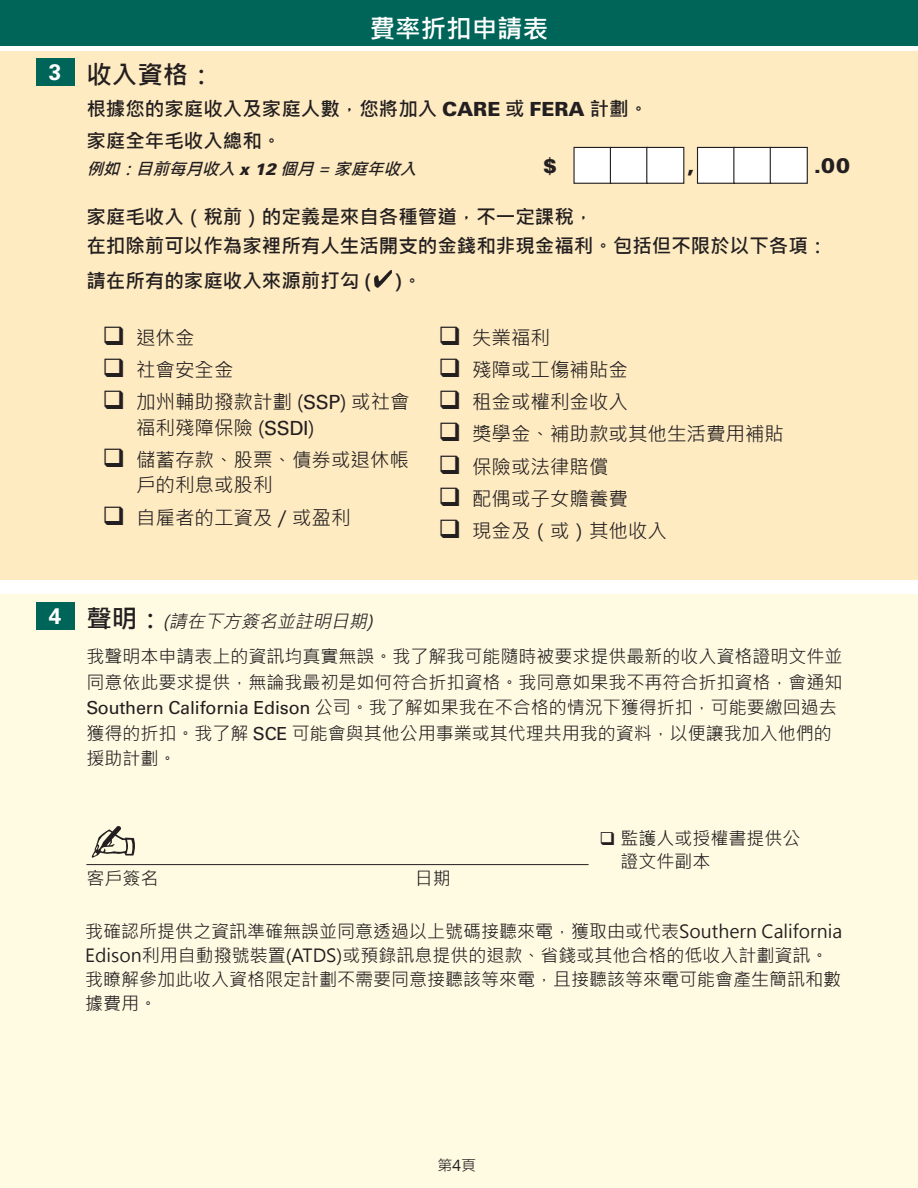
<style>
.page{position:relative;width:918px;height:1188px;background:#fff}
.page>*{position:absolute;margin:0;border:0;box-sizing:border-box;transform-origin:0 0}
.t1{font:700 25.5px "Microsoft Jheng Hei";color:#fff}
.t2{font:700 25.5px "Microsoft Jheng Hei";color:#231f20}
.t3{font:700 22.5px "Univers LT Std";color:#fff}
.t4{font:900 21px "Univers LT Std";color:#231f20}
.t5{font:19.5px/25.5px "Microsoft Jheng Hei";color:#231f20}
.t6{font:700 19.5px/28.5px "Microsoft Jheng Hei";color:#231f20}
.t7{font:18px/25.5px "Microsoft Jheng Hei";color:#231f20}
.t8{font:italic 18px "Microsoft Jheng Hei";color:#231f20}
.t9{font:italic 700 16.5px "Microsoft Jheng Hei";color:#231f20}
.t10{font:15px "Microsoft Jheng Hei";color:#231f20}
.s1{font-family:"Univers LT Std";font-weight:900}
.s2{font-family:"Univers LT Std"}
.s3{font-weight:700;font-style:normal;font-size:25.5px}
</style>
<div class="page">
<div style="left:0;top:0;width:918px;height:45px;background:#006559"></div>
<div style="left:0;top:594px;width:918px;height:594px;background:#fffbe3"></div>
<div style="left:0;top:51px;width:918px;height:529px;background:#ffebc2"></div>
<div style="left:37px;top:58px;width:38px;height:28px;background:#006559"></div>
<svg style="left:374px;top:270px;width:18px;height:18px"></svg>
<div style="left:574px;top:147px;width:37px;height:36px;background:#fff"></div>
<div style="left:573px;top:147px;width:39px;height:37px;border:1px solid #231f20"></div>
<div style="left:610px;top:147px;width:37px;height:36px;background:#fff"></div>
<div style="left:610px;top:147px;width:38px;height:37px;border:1px solid #231f20"></div>
<div style="left:647px;top:147px;width:37px;height:36px;background:#fff"></div>
<div style="left:646px;top:147px;width:38px;height:37px;border:1px solid #231f20"></div>
<div style="left:698px;top:147px;width:37px;height:36px;background:#fff"></div>
<div style="left:697px;top:147px;width:38px;height:37px;border:1px solid #231f20"></div>
<div style="left:734px;top:147px;width:37px;height:36px;background:#fff"></div>
<div style="left:733px;top:147px;width:38px;height:37px;border:1px solid #231f20"></div>
<div style="left:770px;top:147px;width:37px;height:36px;background:#fff"></div>
<div style="left:770px;top:147px;width:38px;height:37px;border:1px solid #231f20"></div>
<div style="left:37px;top:602px;width:38px;height:27px;background:#006559"></div>
<hr style="left:86px;top:864px;width:503px;height:1px;background:#231f20">
<svg style="left:92px;top:826px;width:43px;height:32px"></svg>
<h1 class="t1" style="left:370px;top:12px;width:180px">費率折扣申請表</h1>
<p class="t3" style="left:49px;top:59px;width:14px">3</p>
<p class="t2" style="left:86px;top:59px;width:129px">收入資格：</p>
<p class="t6" style="left:86px;top:95px;width:563px">根據您的家庭收入及家庭人數，您將加入 <span class="s1">CARE</span> 或 <span class="s1">FERA</span> 計劃。</p>
<p class="t6" style="left:86px;top:127px;width:197px">家庭全年毛收入總和。</p>
<p class="t9" style="left:86px;top:159px;width:337px">例如：目前每月收入 <span class="s1">x 1 2</span> 個月 = 家庭年收入</p>
<p class="t6" style="left:86px;top:203px;width:742px">家庭毛收入（稅前）的定義是來自各種管道，不一定課稅，<br>在扣除前可以作為家裡所有人生活開支的金錢和非現金福利。包括但不限於以下各項：</p>
<p class="t6" style="left:86px;top:266px;width:286px">請在所有的家庭收入來源前打勾 (</p>
<p class="t6" style="left:395px;top:266px;width:28px">)。</p>
<p class="t4" style="left:543px;top:152px;width:16px">$</p>
<p class="t4" style="left:687px;top:152px;width:8px">,</p>
<p class="t4" style="left:814px;top:152px;width:37px">.00</p>
<p class="t5" style="left:103px;top:325px;width:94px">❑ 退休金</p>
<p class="t5" style="left:103px;top:357px;width:133px">❑ 社會安全金</p>
<p class="t5" style="left:136px;top:389px;width:275px;text-indent:-34px">❑ 加州輔助撥款計劃 (<span class="s2">SSP</span>) 或社會福利殘障保險 (<span class="s2">SSDI</span>)</p>
<p class="t5" style="left:136px;top:447px;width:275px;text-indent:-34px">❑ 儲蓄存款、股票、債券或退休帳戶的利息或股利</p>
<p class="t5" style="left:103px;top:505px;width:250px">❑ 自雇者的工資及／或盈利</p>
<p class="t5" style="left:438px;top:325px;width:113px">❑ 失業福利</p>
<p class="t5" style="left:438px;top:357px;width:191px">❑ 殘障或工傷補貼金</p>
<p class="t5" style="left:438px;top:389px;width:191px">❑ 租金或權利金收入</p>
<p class="t5" style="left:438px;top:422px;width:347px">❑ 獎學金、補助款或其他生活費用補貼</p>
<p class="t5" style="left:438px;top:454px;width:172px">❑ 保險或法律賠償</p>
<p class="t5" style="left:438px;top:486px;width:191px">❑ 配偶或子女贍養費</p>
<p class="t5" style="left:438px;top:518px;width:230px">❑ 現金及（或）其他收入</p>
<p class="t3" style="left:49px;top:602px;width:14px">4</p>
<p class="t8" style="left:86px;top:610px;width:292px"><span class="s3">聲明：</span> (請在下方簽名並註明日期)</p>
<p class="t7" style="left:86px;top:644px;width:757px">我聲明本申請表上的資訊均真實無誤。我了解我可能隨時被要求提供最新的收入資格證明文件並同意依此要求提供，無論我最初是如何符合折扣資格。我同意如果我不再符合折扣資格，會通知<span class="s2">Southern California Edison</span> 公司。我了解如果我在不合格的情況下獲得折扣，可能要繳回過去獲得的折扣。我了解 <span class="s2">SCE</span> 可能會與其他公用事業或其代理共用我的資料，以便讓我加入他們的援助計劃。</p>
<p class="t7" style="left:86px;top:866px;width:73px">客戶簽名</p>
<p class="t7" style="left:415px;top:866px;width:37px">日期</p>
<p class="t7" style="left:620px;top:827px;width:181px;line-height:22.5px;text-indent:-21px">❑ 監護人或授權書提供公證文件副本</p>
<p class="t7" style="left:85px;top:919px;width:759px;line-height:24px">我確認所提供之資訊準確無誤並同意透過以上號碼接聽來電，獲取由或代表Southern California Edison利用自動撥號裝置(ATDS)或預錄訊息提供的退款、省錢或其他合格的低收入計劃資訊。我瞭解參加此收入資格限定計劃不需要同意接聽該等來電，且接聽該等來電可能會產生簡訊和數據費用。</p>
<p class="t10" style="left:437px;top:1156px;width:40px">第4頁</p>
</div>
